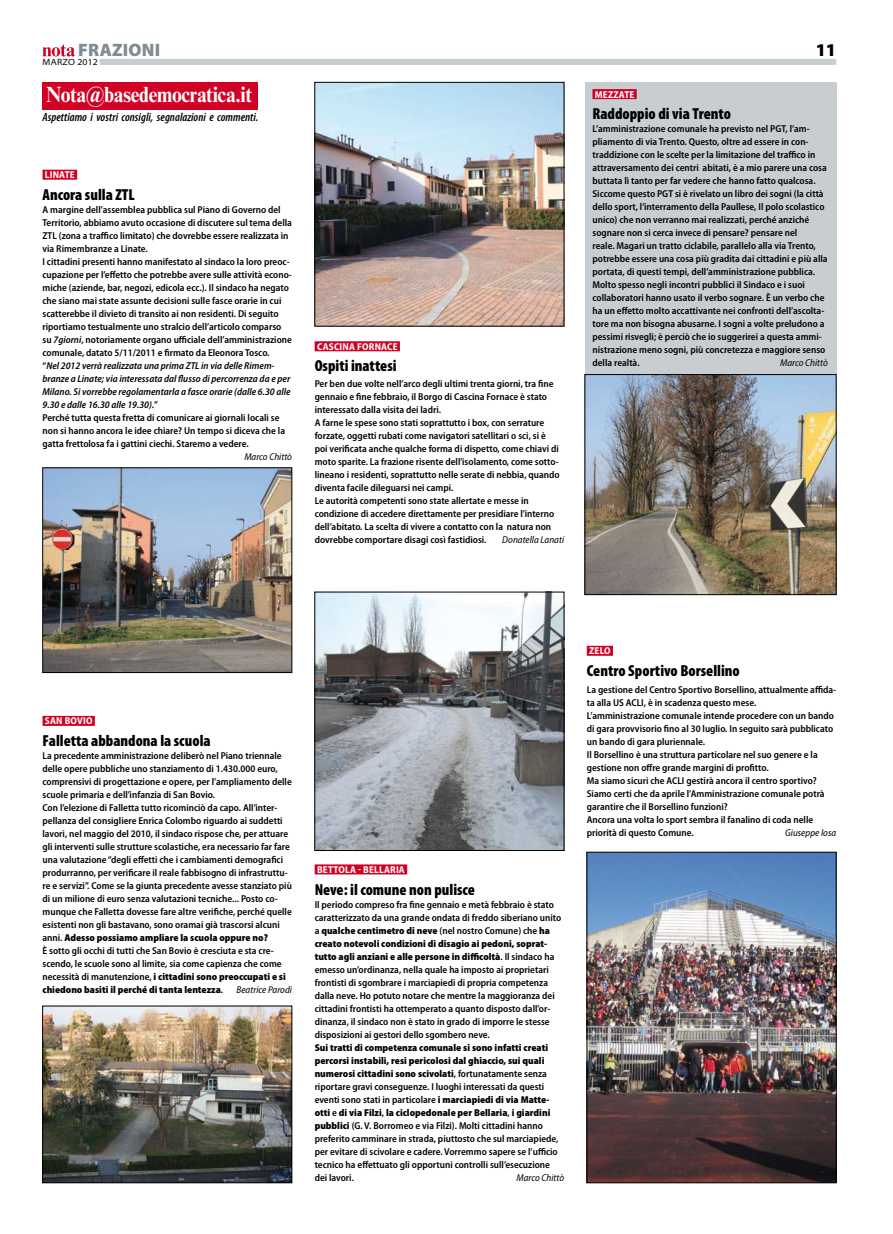
<style>
.page{position:relative;width:893px;height:1234px;background:#fff}
.page>*{position:absolute;margin:0;border:0;box-sizing:border-box;transform-origin:0 0}
.t1{font:700 22px "Times New Roman MT Std";letter-spacing:-.02em;color:#fff;scale:.9 1}
.t2{font:900 18px "Myriad Pro";letter-spacing:.01em;color:#808c92}
.t3{font:900 18px "Myriad Pro";color:#000}
.t4{font:900 condensed 16px "Myriad Pro";color:#000}
.t5{font:italic 600 condensed 12px "Myriad Pro";letter-spacing:.005em;color:#000}
.t6{font:600 semi-condensed 10px/13px "Myriad Pro";color:#000}
.t7{font:italic semi-condensed 10px "Myriad Pro";color:#000}
.t8{font:700 semi-condensed 10px "Myriad Pro";letter-spacing:.02em;color:#fff}
.t9{font:semi-expanded 9px "Myriad Pro";letter-spacing:.015em;color:#000}
.s1{font-style:italic}
.s2{font-weight:900}
</style>
<div class="page">
<svg style="left:43px;top:44px;width:32px;height:12px"></svg>
<div style="left:100px;top:59px;width:736px;height:6px;background:#c7cdd0"></div>
<div style="left:43px;top:82px;width:215px;height:27px;background:#d10024"></div>
<div style="left:585px;top:82px;width:251px;height:442px;background:#c7cdd0"></div>
<div style="left:587px;top:645px;width:26px;height:10px;background:#d10024"></div>
<img style="left:587px;top:376px;width:247px;height:216px">
<div style="left:43px;top:170px;width:34px;height:10px;background:#d10024"></div>
<div style="left:592px;top:89px;width:45px;height:10px;background:#d10024"></div>
<img style="left:45px;top:1007px;width:245px;height:173px">
<div style="left:43px;top:1005px;width:249px;height:177px;border:1px solid #000"></div>
<div style="left:315px;top:341px;width:85px;height:10px;background:#d10024"></div>
<img style="left:45px;top:469px;width:245px;height:201px">
<img style="left:317px;top:84px;width:245px;height:240px">
<div style="left:315px;top:82px;width:249px;height:244px;border:1px solid #000"></div>
<div style="left:315px;top:864px;width:92px;height:10px;background:#d10024"></div>
<div style="left:43px;top:715px;width:52px;height:10px;background:#d10024"></div>
<img style="left:589px;top:853px;width:245px;height:327px">
<div style="left:587px;top:851px;width:249px;height:331px;border:1px solid #000"></div>
<img style="left:317px;top:593px;width:245px;height:255px">
<h2 class="t2" style="left:78px;top:40px;width:84px">FRAZIONI</h2>
<h2 class="t3" style="left:816px;top:40px;width:22px">11</h2>
<h1 class="t1" style="left:46px;top:80px;width:230px">Nota@basedemocratica.it</h1>
<p class="t9" style="left:43px;top:57px;width:57px">MARZO 2012</p>
<p class="t8" style="left:595px;top:89px;width:41px">MEZZATE</p>
<h3 class="t4" style="left:592px;top:105px;width:140px">Raddoppio di via Trento</h3>
<p class="t6" style="left:592px;top:123px;width:237px">L’amministrazione comunale ha previsto nel PGT, l’am&shy;pliamento di via Trento. Questo, oltre ad essere in con&shy;traddizione con le scelte per la limitazione del traffico in attraversamento dei centri abitati, è a mio parere una cosa buttata lì tanto per far vedere che hanno fatto qualcosa.<br>Siccome questo PGT si è rivelato un libro dei sogni (la città dello sport, l’interramento della Paullese, Il polo scolastico unico) che non verranno mai realizzati, perché anziché sognare non si cerca invece di pensare? pensare nel<br>reale. Magari un tratto ciclabile, parallelo alla via Trento, potrebbe essere una cosa più gradita dai cittadini e più alla portata, di questi tempi, dell’amministrazione pubblica.<br>Molto spesso negli incontri pubblici il Sindaco e i suoi collaboratori hanno usato il verbo sognare. È un verbo che ha un effetto molto accattivante nei confronti dell’ascolta&shy;tore ma non bisogna abusarne. I sogni a volte preludono a pessimi risvegli; è perciò che io suggerirei a questa ammi&shy;nistrazione meno sogni, più concretezza e maggiore senso della realtà.</p>
<p class="t5" style="left:43px;top:110px;width:217px">Aspettiamo i vostri consigli, segnalazioni e commenti.</p>
<p class="t8" style="left:45px;top:169px;width:31px">LINATE</p>
<h3 class="t4" style="left:43px;top:185px;width:87px">Ancora sulla ZTL</h3>
<p class="t6" style="left:43px;top:203px;width:251px">A margine dell’assemblea pubblica sul Piano di Governo del Territorio, abbiamo avuto occasione di discutere sul tema della ZTL (zona a traffico limitato) che dovrebbe essere realizzata in via Rimembranze a Linate.<br>I cittadini presenti hanno manifestato al sindaco la loro preoc&shy;cupazione per l’effetto che potrebbe avere sulle attività econo&shy;miche (aziende, bar, negozi, edicola ecc.). Il sindaco ha negato che siano mai state assunte decisioni sulle fasce orarie in cui scatterebbe il divieto di transito ai non residenti. Di seguito riportiamo testualmente uno stralcio dell’articolo comparso su <span class="s1">7giorni</span>, notoriamente organo ufficiale dell’amministrazione comunale, datato 5/11/2011 e firmato da Eleonora Tosco.<br>“<span class="s1">Nel 2012 verrà realizzata una prima ZTL in via delle Rimem&shy;branze a Linate; via interessata dal flusso di percorrenza da e per Milano. Si vorrebbe regolamentarla a fasce orarie (dalle 6.30 alle 9.30 e dalle 16.30 alle 19.30).</span>”<br>Perché tutta questa fretta di comunicare ai giornali locali se non si hanno ancora le idee chiare? Un tempo si diceva che la gatta frettolosa fa i gattini ciechi. Staremo a vedere.</p>
<p class="t7" style="left:244px;top:451px;width:49px">Marco Chittò</p>
<p class="t8" style="left:317px;top:341px;width:82px">CASCINA FORNACE</p>
<h3 class="t4" style="left:315px;top:357px;width:83px">Ospiti inattesi</h3>
<p class="t6" style="left:315px;top:377px;width:247px">Per ben due volte nell’arco degli ultimi trenta giorni, tra fine gennaio e fine febbraio, il Borgo di Cascina Fornace è stato interessato dalla visita dei ladri.<br>A farne le spese sono stati soprattutto i box, con serrature forzate, oggetti rubati come navigatori satellitari o sci, si è poi verificata anche qualche forma di dispetto, come chiavi di moto sparite. La frazione risente dell’isolamento, come sotto&shy;lineano i residenti, soprattutto nelle serate di nebbia, quando diventa facile dileguarsi nei campi.<br>Le autorità competenti sono state allertate e messe in condizione di accedere direttamente per presidiare l’interno dell’abitato. La scelta di vivere a contatto con la natura non dovrebbe comportare disagi così fastidiosi.</p>
<p class="t7" style="left:780px;top:358px;width:49px">Marco Chittò</p>
<p class="t7" style="left:502px;top:534px;width:63px">Donatella Lanati</p>
<p class="t8" style="left:45px;top:715px;width:49px">SAN BOVIO</p>
<h3 class="t4" style="left:43px;top:731px;width:170px">Falletta abbandona la scuola</h3>
<p class="t6" style="left:43px;top:749px;width:251px">La precedente amministrazione deliberò nel Piano triennale delle opere pubbliche uno stanziamento di 1.430.000 euro, comprensivi di progettazione e opere, per l’ampliamento delle scuole primaria e dell’infanzia di San Bovio.<br>Con l’elezione di Falletta tutto ricominciò da capo. All’inter&shy;pellanza del consigliere Enrica Colombo riguardo ai suddetti lavori, nel maggio del 2010, il sindaco rispose che, per attuare gli interventi sulle strutture scolastiche, era necessario far fare una valutazione “degli effetti che i cambiamenti demografici produrranno, per verificare il reale fabbisogno di infrastruttu&shy;re e servizi”. Come se la giunta precedente avesse stanziato più di un milione di euro senza valutazioni tecniche... Posto co&shy;munque che Falletta dovesse fare altre verifiche, perché quelle esistenti non gli bastavano, sono oramai già trascorsi alcuni anni. <span class="s2">Adesso possiamo ampliare la scuola oppure no?<br></span>È sotto gli occhi di tutti che San Bovio è cresciuta e sta cre&shy;scendo, le scuole sono al limite, sia come capienza che come necessità di manutenzione, <span class="s2">i cittadini sono preoccupati e si chiedono basiti il perché di tanta lentezza</span>.</p>
<p class="t7" style="left:237px;top:984px;width:57px">Beatrice Parodi</p>
<p class="t8" style="left:317px;top:863px;width:89px">BETTOLA - BELLARIA</p>
<h3 class="t4" style="left:315px;top:880px;width:162px">Neve: il comune non pulisce</h3>
<p class="t6" style="left:315px;top:897px;width:248px">Il periodo compreso fra fine gennaio e metà febbraio è stato caratterizzato da una grande ondata di freddo siberiano unito a <span class="s2">qualche centimetro di neve</span> (nel nostro Comune) che <span class="s2">ha creato notevoli condizioni di disagio ai pedoni, soprat&shy;tutto agli anziani e alle persone in difficoltà</span>. Il sindaco ha emesso un’ordinanza, nella quale ha imposto ai proprietari frontisti di sgombrare i marciapiedi di propria competenza dalla neve. Ho potuto notare che mentre la maggioranza dei cittadini frontisti ha ottemperato a quanto disposto dall’or&shy;dinanza, il sindaco non è stato in grado di imporre le stesse disposizioni ai gestori dello sgombero neve.</p>
<p class="t6" style="left:315px;top:1040px;width:245px"><span class="s2">Sui tratti di competenza comunale si sono infatti creati percorsi instabili, resi pericolosi dal ghiaccio, sui quali numerosi cittadini sono scivolati</span>, fortunatamente senza riportare gravi conseguenze. I luoghi interessati da questi eventi sono stati in particolare <span class="s2">i marciapiedi di via Matte&shy;otti</span> e <span class="s2">di via Filzi</span>, <span class="s2">la ciclopedonale per Bellaria</span>, <span class="s2">i giardini pubblici</span> (G. V. Borromeo e via Filzi). Molti cittadini hanno preferito camminare in strada, piuttosto che sul marciapiede, per evitare di scivolare e cadere. Vorremmo sapere se l’ufficio tecnico ha effettuato gli opportuni controlli sull’esecuzione dei lavori.</p>
<p class="t7" style="left:516px;top:1171px;width:49px">Marco Chittò</p>
<p class="t8" style="left:589px;top:645px;width:23px">ZELO</p>
<p class="t6" style="left:587px;top:683px;width:251px">La gestione del Centro Sportivo Borsellino, attualmente affida&shy;ta alla US ACLI, è in scadenza questo mese.<br>L’amministrazione comunale intende procedere con un bando di gara provvisorio fino al 30 luglio. In seguito sarà pubblicato un bando di gara pluriennale.<br>Il Borsellino è una struttura particolare nel suo genere e la gestione non offre grande margini di profitto.<br>Ma siamo sicuri che ACLI gestirà ancora il centro sportivo?<br>Siamo certi che da aprile l’Amministrazione comunale potrà garantire che il Borsellino funzioni?<br>Ancora una volta lo sport sembra il fanalino di coda nelle priorità di questo Comune.</p>
<h3 class="t4" style="left:587px;top:661px;width:154px">Centro Sportivo Borsellino</h3>
<p class="t7" style="left:785px;top:827px;width:53px">Giuseppe Iosa</p>
</div>
